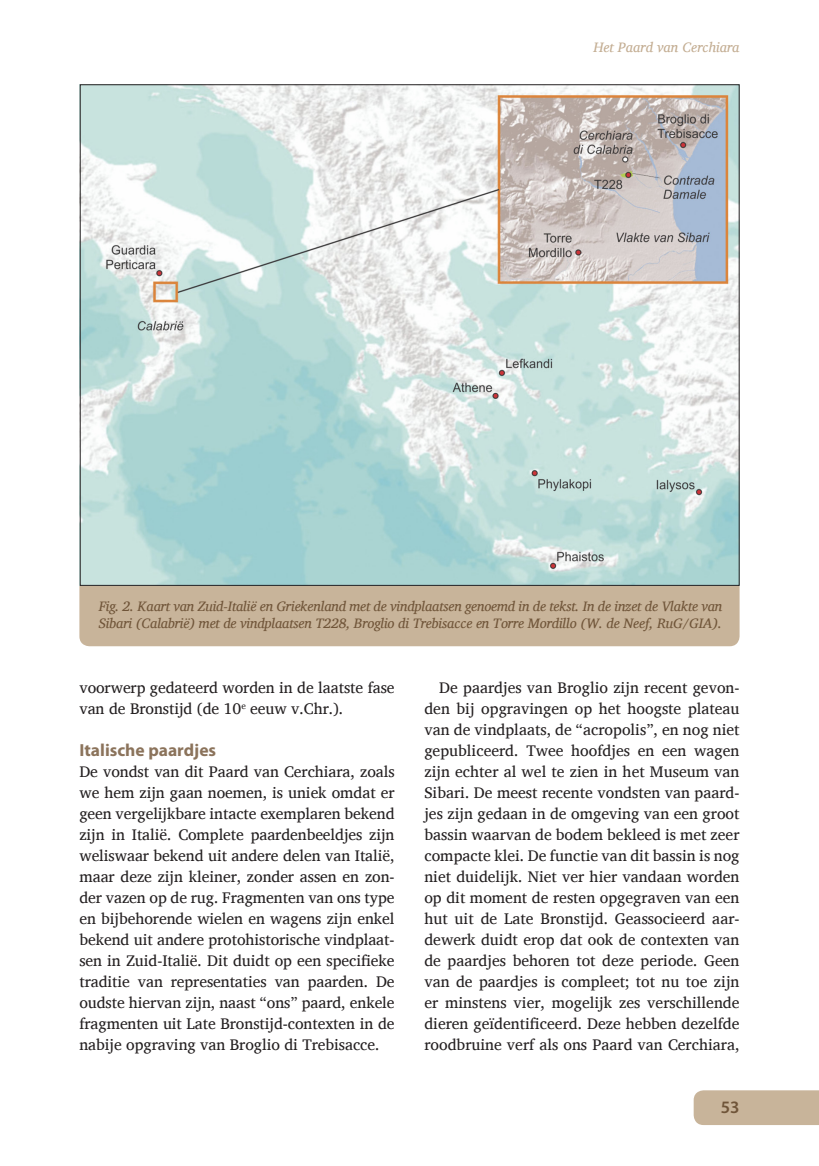
<style>
.page{position:relative;width:819px;height:1166px;background:#fff}
.page>*{position:absolute;margin:0;border:0;box-sizing:border-box;transform-origin:0 0}
.Kopje{font:700 17.5px "Myriad Pro";color:#8b735b}
.t1{font:600 17.5px "Myriad Pro";color:#705539}
.Plat{font:15.75px/21px "Charis SIL";letter-spacing:-.005em;color:#231f20;text-align:justify}
.Afbeeldingstekst{font:italic 14px/17.5px "Charis SIL";letter-spacing:-.01em;color:#705539}
.Heading_rechts{font:italic 14px "Charis SIL";color:#c3ad92}
</style>
<div class="page">
<div style="left:693px;top:1090px;width:126px;height:35px;background:#c8b49a"></div>
<div style="left:79px;top:552px;width:660px;height:94px;background:#c8b49a"></div>
<img style="left:82px;top:86px;width:655px;height:498px">
<p class="Heading_rechts" style="left:593px;top:39px;width:148px">Het Paard van Cerchiara</p>
<p class="Afbeeldingstekst" style="left:99px;top:597px;width:625px">Fig. 2. Kaart van Zuid-Italië en Griekenland met de vindplaatsen genoemd in de tekst. In de inzet de Vlakte van<br>Sibari (Calabrië) met de vindplaatsen T228, Broglio di Trebisacce en Torre Mordillo (W. de Neef, RuG/GIA).</p>
<p class="Plat" style="left:79px;top:677px;width:317px">voorwerp gedateerd worden in de laatste fase van de Bronstijd (de 10<sup>e</sup> eeuw v.Chr.).</p>
<p class="Kopje" style="left:79px;top:739px;width:138px">Italische paardjes</p>
<p class="Plat" style="left:79px;top:761px;width:317px">De vondst van dit Paard van Cerchiara, zoals we hem zijn gaan noemen, is uniek omdat er geen vergelijkbare intacte exemplaren bekend zijn in Italië. Complete paardenbeeldjes zijn weliswaar bekend uit andere delen van Italië, maar deze zijn kleiner, zonder assen en zon&shy;der vazen op de rug. Fragmenten van ons type en bijbehorende wielen en wagens zijn enkel bekend uit andere protohistorische vindplaat&shy;sen in Zuid-Italië. Dit duidt op een specifieke traditie van representaties van paarden. De oudste hiervan zijn, naast “ons” paard, enkele fragmenten uit Late Bronstijd-contexten in de nabije opgraving van Broglio di Trebisacce.</p>
<p class="Plat" style="left:424px;top:677px;width:317px;text-indent:15px">De paardjes van Broglio zijn recent gevon&shy;den bij opgravingen op het hoogste plateau van de vindplaats, de “acropolis”, en nog niet gepubliceerd. Twee hoofdjes en een wagen zijn echter al wel te zien in het Museum van Sibari. De meest recente vondsten van paard&shy;jes zijn gedaan in de omgeving van een groot bassin waarvan de bodem bekleed is met zeer compacte klei. De functie van dit bassin is nog niet duidelijk. Niet ver hier vandaan worden op dit moment de resten opgegraven van een hut uit de Late Bronstijd. Geassocieerd aar&shy;dewerk duidt erop dat ook de contexten van de paardjes behoren tot deze periode. Geen van de paardjes is compleet; tot nu toe zijn er minstens vier, mogelijk zes verschillende dieren geïdentificeerd. Deze hebben dezelfde roodbruine verf als ons Paard van Cerchiara,</p>
<p class="t1" style="left:720px;top:1096px;width:20px">53</p>
</div>
